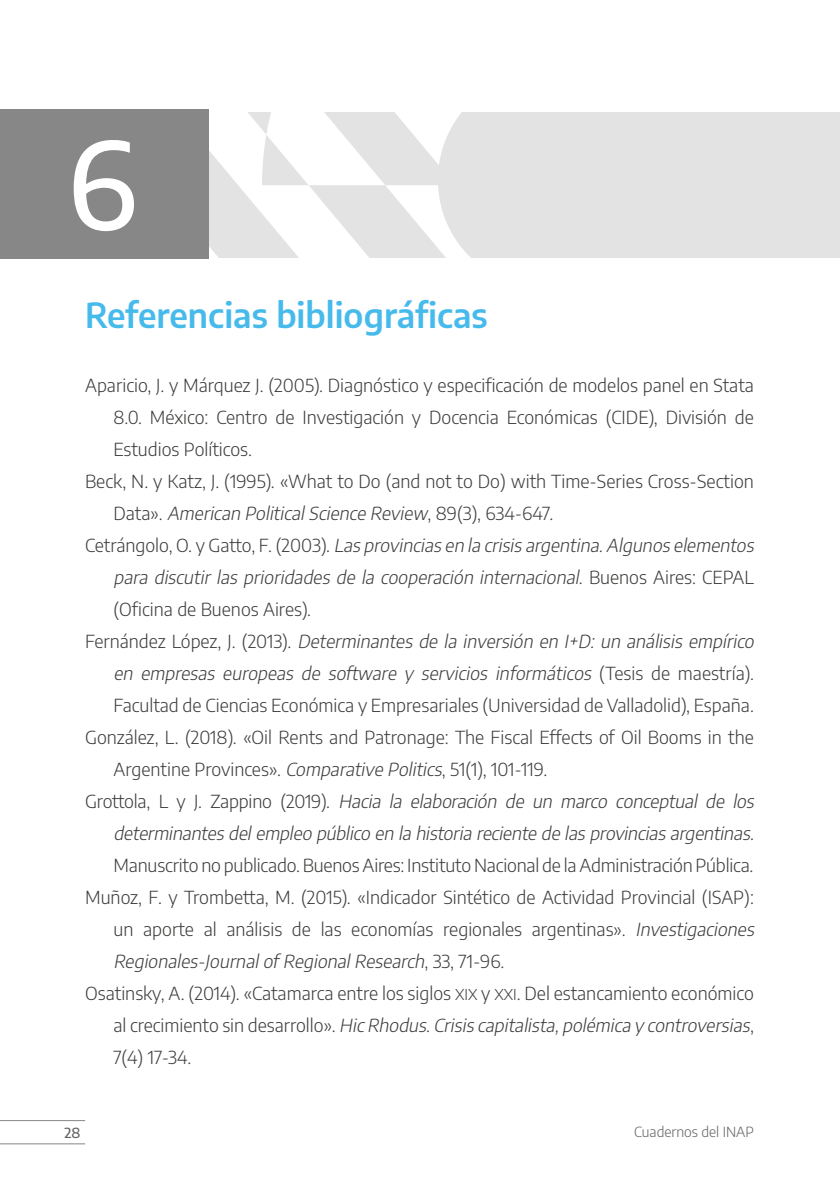
<style>
.page{position:relative;width:840px;height:1191px;background:#fff}
.page>*{position:absolute;margin:0;border:0;box-sizing:border-box;transform-origin:0 0}
.t1{font:500 120px "Encode Sans";color:#fff}
.t2{font:600 34px "Encode Sans";color:#47baec}
.t3{font:300 18px "Encode Sans";color:#3c3c3b}
.t4{font:italic 300 18px "Encode Sans";color:#3c3c3b}
.t5{font:300 14px "Encode Sans";color:#646363}
.t6{font:500 14px "Encode Sans";color:#646363}
.s1{font-style:normal}
.s2{font-style:italic}
.s3{font-size:15px}
</style>
<div class="page">
<div style="left:191px;top:112px;width:648px;height:145px;background:#e3e3e3"></div>
<svg style="left:209px;top:112px;width:261px;height:145px"></svg>
<div style="left:0;top:109px;width:209px;height:149px;background:#878787"></div>
<hr style="left:0;top:1120px;width:85px;height:1px;background:#878787">
<hr style="left:0;top:1143px;width:85px;height:1px;background:#878787">
<h1 class="t1" style="left:66px;top:100px;width:72px">6</h1>
<h2 class="t2" style="left:85px;top:291px;width:404px">Referencias bibliográficas</h2>
<p class="t3" style="left:85px;top:373px;width:670px">Aparicio, J. y Márquez J. (2005). Diagnóstico y especificación de modelos panel en Stata</p>
<p class="t3" style="left:113px;top:405px;width:641px">8.0. México: Centro de Investigación y Docencia Económicas (CIDE), División de</p>
<p class="t3" style="left:113px;top:437px;width:140px">Estudios Políticos.</p>
<p class="t3" style="left:85px;top:469px;width:670px">Beck, N. y Katz, J. (1995). «What to Do (and not to Do) with Time-Series Cross-Section</p>
<p class="t4" style="left:113px;top:501px;width:441px"><span class="s1">D a t a » .</span> American PoliticalScience Review<span class="s1">, 8 9 ( 3 ) , 6 3 4 - 6 47.</span></p>
<p class="t4" style="left:85px;top:533px;width:673px"><span class="s1">Cet rá n g o l o , O . y G a tto , F . (2 0 0 3 ) .</span> Las provincias en la crisis argentina.Algunos elementos</p>
<p class="t4" style="left:113px;top:565px;width:641px">para discutir las prioridades de la cooperación internacional<span class="s1">. B u e n o s A i r e s : C E PA L</span></p>
<p class="t3" style="left:113px;top:597px;width:199px">(Oficina de Buenos Aires).</p>
<p class="t4" style="left:85px;top:629px;width:673px"><span class="s1">Fe r n á n d e z Ló p e z , J . (2 0 1 3 ) .</span> Determinantes de la inversión en I+D: un análisis empírico</p>
<p class="t4" style="left:113px;top:661px;width:641px">en empresas europeas de software y servicios informáticos <span class="s1">( Te s i s d e m a e s t r ía ) .</span></p>
<p class="t3" style="left:113px;top:693px;width:641px">Facultad de Ciencias Económica y Empresariales (Universidad de Valladolid), España.</p>
<p class="t3" style="left:85px;top:725px;width:670px">González, L. (2018). «Oil Rents and Patronage: The Fiscal Effects of Oil Booms in the</p>
<p class="t3" style="left:113px;top:757px;width:435px">Argentine Provinces». <span class="s2">Comparative Politics</span>, 51(1), 101-119.</p>
<p class="t4" style="left:85px;top:789px;width:674px"><span class="s1">G rotto l a , L y J . Z a p p i n o (2 01 9 ) .</span> Hacia la elaboración de un marco conceptual de los</p>
<p class="t4" style="left:113px;top:821px;width:641px">determinantesdelempleo público en la historia reciente de lasprovinciasargentinas<span class="s1">.</span></p>
<p class="t3" style="left:113px;top:853px;width:641px">Manuscrito no publicado. Buenos Aires: Instituto Nacional de la Administración Pública.</p>
<p class="t3" style="left:85px;top:885px;width:670px">Muñoz, F. y Trombetta, M. (2015). «Indicador Sintético de Actividad Provincial (ISAP):</p>
<p class="t3" style="left:113px;top:917px;width:645px">un aporte al análisis de las economías regionales argentinas». <span class="s2">Investigaciones</span></p>
<p class="t4" style="left:113px;top:949px;width:392px">Regionales-JournalofRegionalResearch<span class="s1">, 33 , 71 - 9 6 .</span></p>
<p class="t3" style="left:85px;top:981px;width:670px">Osatinsky, A. (2014). «Catamarca entre los siglos <span class="s3">XIX</span> y <span class="s3">XXI</span>. Del estancamiento económico</p>
<p class="t4" style="left:113px;top:1013px;width:641px"><span class="s1">a l c re c i m i e n t o s i n d e s a r ro l l o » .</span> Hic Rhodus<span class="s1">.</span> Crisis capitalista,polémica y controversias<span class="s1">,</span></p>
<p class="t3" style="left:113px;top:1045px;width:79px">7(4) 17-34.</p>
<p class="t6" style="left:64px;top:1122px;width:17px">28</p>
<p class="t5" style="left:633px;top:1122px;width:121px">Cuadernos del INAP</p>
</div>
